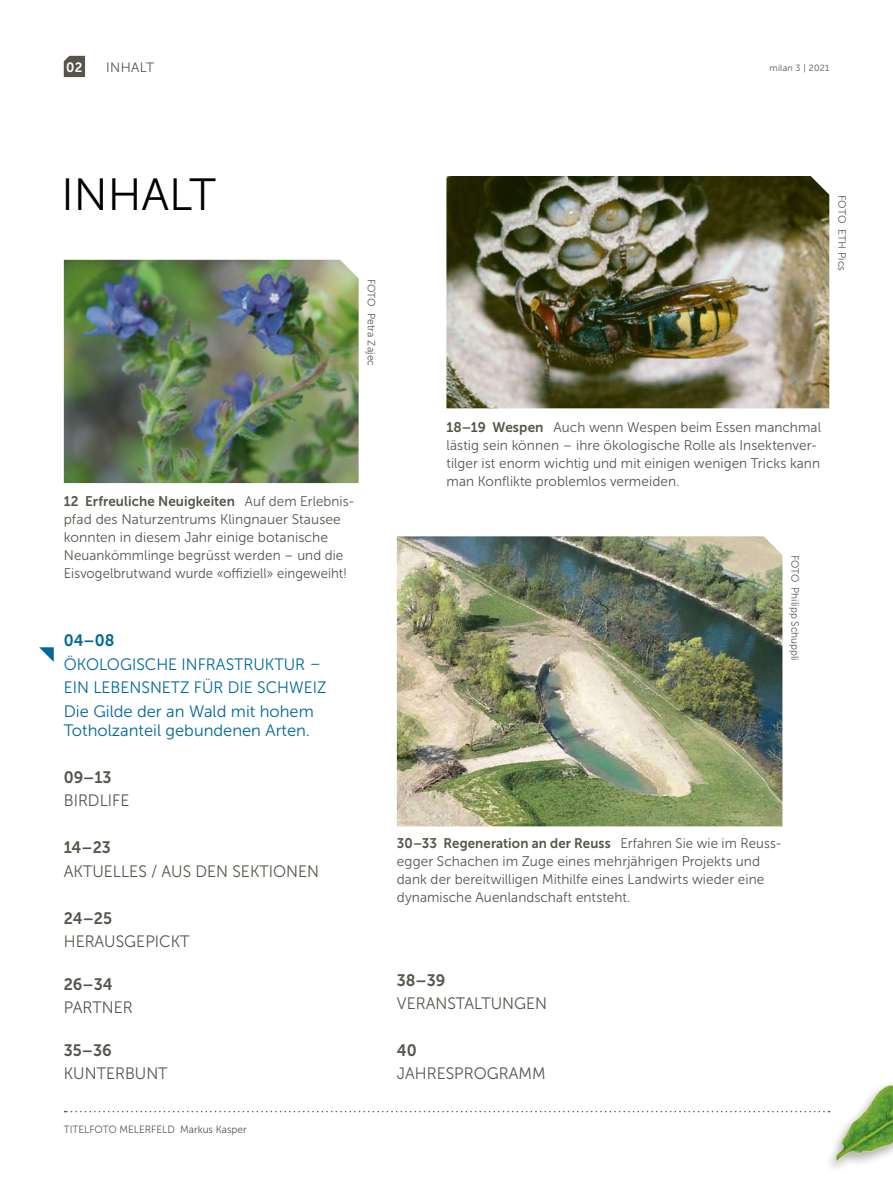
<style>
.page{position:relative;width:893px;height:1191px;background:#fff}
.page>*{position:absolute;margin:0;border:0;box-sizing:border-box;transform-origin:0 0}
.t1{font:45px "Museo Sans 300";color:#000}
.t2{font:16.5px "Museo Sans 300";color:#57544b;scale:.96 1}
.t3{font:16.5px/23.4px "Museo Sans 300";color:#006897;scale:.96 1}
.t4{font:16.5px "Museo Sans 700";color:#57544b;scale:.96 1}
.t5{font:16.5px "Museo Sans 300";color:#006897}
.t6{font:16.5px "Museo Sans 700";color:#006897;scale:.96 1}
.t7{font:13.95px/18px "Museo Sans 300";letter-spacing:.005em;color:#57544b}
.t8{font:13.95px "Museo Sans 700";letter-spacing:.005em;color:#57544b;scale:.95 1}
.t9{font:13.95px "Museo Sans 700";letter-spacing:.005em;color:#57544b;scale:.96 1}
.t10{font:13.5px "Museo Sans 300";letter-spacing:.02em;color:#57544b}
.t11{font:13.5px "Museo Sans 700";color:#fff}
.t12{font:10.5px "Museo Sans 300";color:#57544b;scale:.96 1}
.t13{font:10.5px "Museo Sans 300";color:#57544b}
.t14{font:9px "Museo Sans 300";letter-spacing:.02em;color:#57544b}
.s1{font-family:"Museo Sans 300"}
.s2{font-family:"Museo Sans 700"}
</style>
<div class="page">
<svg style="left:64px;top:56px;width:21px;height:21px"></svg>
<svg style="left:65px;top:1110px;width:759px;height:2px"></svg>
<svg style="left:39px;top:647px;width:15px;height:15px"></svg>
<img style="left:446px;top:176px;width:383px;height:232px">
<div style="left:824px;top:933px;width:69px;height:242px;background:#000;opacity:.33"></div>
<img style="left:865px;top:1085px;width:27px;height:26px">
<img style="left:397px;top:536px;width:385px;height:290px">
<img style="left:64px;top:260px;width:295px;height:223px">
<p class="t11" style="left:66px;top:59px;width:18px">02</p>
<p class="t10" style="left:106px;top:60px;width:49px">INHALT</p>
<p class="t14" style="left:770px;top:63px;width:61px">milan 3 | 2021</p>
<h1 class="t1" style="left:62px;top:170px;width:156px">INHALT</h1>
<p class="t13" style="left:377px;top:279px;width:89px;rotate:90deg">FOTO Petra Zajec</p>
<p class="t13" style="left:848px;top:195px;width:78px;rotate:90deg">FOTO ETH Pics</p>
<p class="t9" style="left:64px;top:494px;width:305px">12 Erfreuliche Neuigkeiten <span class="s1">Auf dem Erlebnis-</span></p>
<p class="t7" style="left:64px;top:510px;width:285px">pfad des Naturzentrums Klingnauer Stausee konnten in diesem Jahr einige botanische Neuankömmlinge begrüsst werden – und die Eisvogelbrutwand wurde «offiziell» eingeweiht!</p>
<p class="t6" style="left:64px;top:631px;width:54px">04–08</p>
<p class="t3" style="left:64px;top:652px;width:275px">ÖKOLOGISCHE INFRASTRUKTUR –<br>EIN LEBENSNETZ FÜR DIE SCHWEIZ<br>Die Gilde der an Wald mit hohem</p>
<p class="t5" style="left:64px;top:721px;width:248px">Totholzanteil gebundenen Arten.</p>
<p class="t4" style="left:64px;top:768px;width:51px">09–13</p>
<p class="t2" style="left:64px;top:791px;width:70px">BIRDLIFE</p>
<p class="t4" style="left:64px;top:838px;width:51px">14–23</p>
<p class="t2" style="left:64px;top:862px;width:267px">AKTUELLES / AUS DEN SEKTIONEN</p>
<p class="t4" style="left:64px;top:908px;width:52px">24–25</p>
<p class="t2" style="left:64px;top:932px;width:132px">HERAUSGEPICKT</p>
<p class="t4" style="left:64px;top:975px;width:52px">26–34</p>
<p class="t2" style="left:64px;top:998px;width:73px">PARTNER</p>
<p class="t4" style="left:64px;top:1041px;width:51px">35–36</p>
<p class="t2" style="left:64px;top:1064px;width:110px">KUNTERBUNT</p>
<p class="t12" style="left:64px;top:1123px;width:192px">TITELFOTO MELERFELD Markus Kasper</p>
<p class="t7" style="left:446px;top:418px;width:376px"><span class="s2">18–19 Wespen</span> Auch wenn Wespen beim Essen manchmal lästig sein können – ihre ökologische Rolle als Insektenver&shy;tilger ist enorm wichtig und mit einigen wenigen Tricks kann man Konflikte problemlos vermeiden.</p>
<p class="t12" style="left:801px;top:554px;width:112px;rotate:90deg">FOTO Philipp Schuppli</p>
<p class="t8" style="left:397px;top:836px;width:407px">30–33 Regeneration an der Reuss <span class="s1">Erfahren Sie wie im Reuss-</span></p>
<p class="t7" style="left:397px;top:852px;width:369px">egger Schachen im Zuge eines mehrjährigen Projekts und dank der bereitwilligen Mithilfe eines Landwirts wieder eine dynamische Auenlandschaft entsteht.</p>
<p class="t4" style="left:397px;top:970px;width:52px">38–39</p>
<p class="t2" style="left:397px;top:994px;width:158px">VERANSTALTUNGEN</p>
<p class="t4" style="left:397px;top:1041px;width:22px">40</p>
<p class="t2" style="left:397px;top:1064px;width:156px">JAHRESPROGRAMM</p>
</div>
